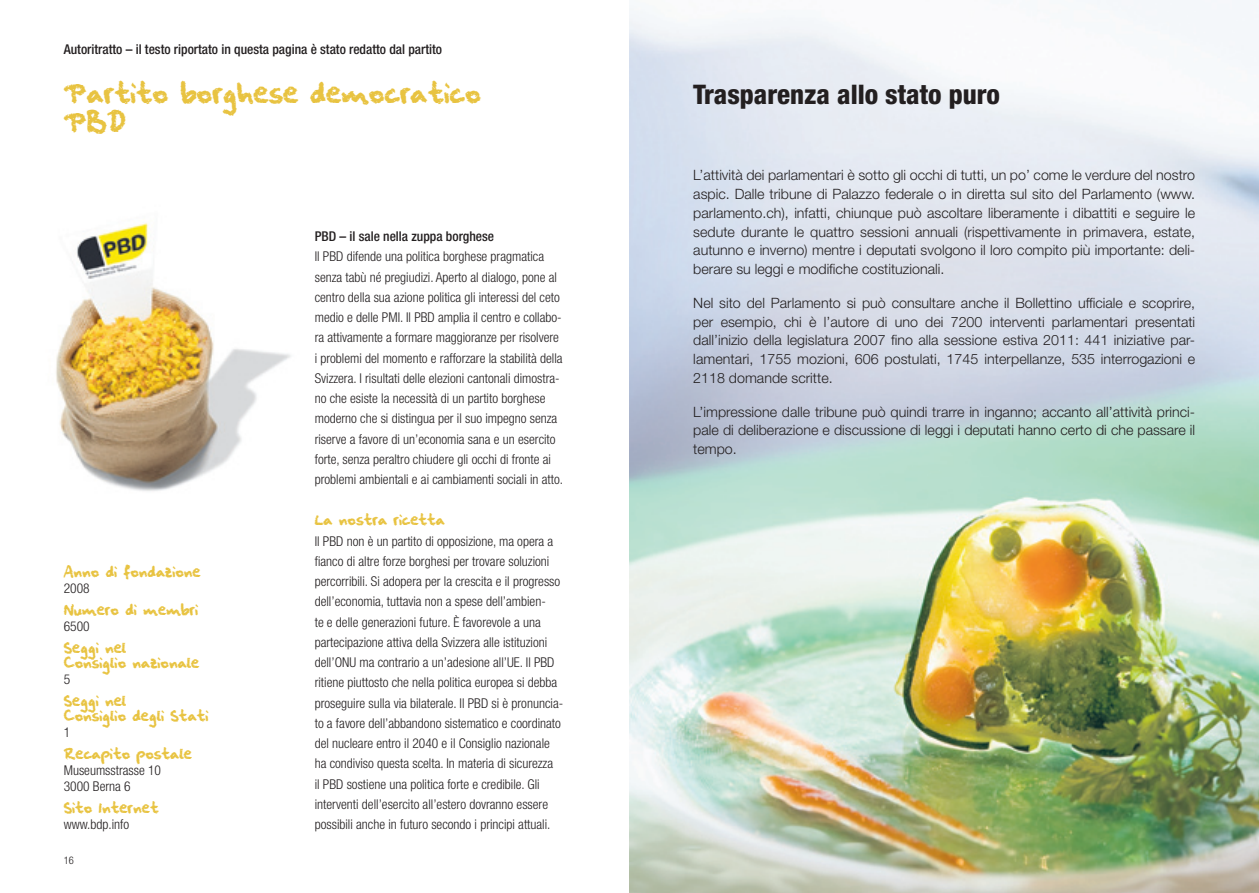
<style>
.page{position:relative;width:1259px;height:893px;background:#fff}
.page>*{position:absolute;margin:0;border:0;box-sizing:border-box;transform-origin:0 0}
.t1{font:800 condensed 27px "Helvetica Neue LT Std";color:#231f20}
.t2{font:23.85px/28.7px "squeakychalksound";color:#e8c341}
.t3{font:300 14.25px/18.8px "Helvetica Neue LT Std";color:#231f20;text-align:justify}
.t4{font:300 condensed 13.5px/20.2px "Helvetica Neue LT Std";color:#231f20}
.t5{font:500 condensed 13.5px "Helvetica Neue LT Std";color:#231f20}
.t6{font:12.75px/15.3px "squeakychalksound";color:#e8c341}
.t7{font:300 condensed 10.5px "Helvetica Neue LT Std";color:#231f20}
</style>
<div class="page">
<img style="left:629px;top:0;width:630px;height:893px">
<img style="left:56px;top:223px;width:235px;height:268px">
<p class="t5" style="left:64px;top:41px;width:380px">Autoritratto – il testo riportato in questa pagina è stato redatto dal partito</p>
<h2 class="t2" style="left:64px;top:80px;width:418px">Partito borghese democratico<br>PBD</h2>
<p class="t6" style="left:64px;top:565px;width:138px">Anno di fondazione</p>
<p class="t4" style="left:64px;top:578px;width:27px">2008</p>
<p class="t6" style="left:64px;top:603px;width:136px">Numero di membri</p>
<p class="t4" style="left:64px;top:616px;width:27px">6500</p>
<p class="t6" style="left:64px;top:641px;width:137px">Seggi nel<br>Consiglio nazionale</p>
<p class="t4" style="left:64px;top:669px;width:8px">5</p>
<p class="t6" style="left:64px;top:694px;width:146px">Seggi nel<br>Consiglio degli Stati</p>
<p class="t4" style="left:64px;top:722px;width:8px">1</p>
<p class="t6" style="left:64px;top:747px;width:130px">Recapito postale</p>
<p class="t4" style="left:64px;top:760px;width:99px">Museumsstrasse 10</p>
<p class="t4" style="left:64px;top:776px;width:68px">3000 Berna 6</p>
<p class="t6" style="left:64px;top:801px;width:96px">Sito Internet</p>
<p class="t4" style="left:64px;top:814px;width:67px">www.bdp.info</p>
<p class="t7" style="left:64px;top:855px;width:12px">16</p>
<h3 class="t5" style="left:315px;top:228px;width:181px">PBD – il sale nella zuppa borghese</h3>
<p class="t4" style="left:315px;top:246px;width:250px">Il PBD difende una politica borghese pragmatica senza tabù né pregiudizi. Aperto al dialogo, pone al centro della sua azione politica gli interessi del ceto medio e delle PMI. Il PBD amplia il centro e collabo&shy;ra attivamente a formare maggioranze per risolvere i problemi del momento e rafforzare la stabilità della Svizzera. I risultati delle elezioni cantonali dimostra&shy;no che esiste la necessità di un partito borghese moderno che si distingua per il suo impegno senza riserve a favore di un’economia sana e un esercito forte, senza peraltro chiudere gli occhi di fronte ai problemi ambientali e ai cambiamenti sociali in atto.</p>
<h3 class="t6" style="left:315px;top:513px;width:132px">La nostra ricetta</h3>
<p class="t4" style="left:315px;top:530px;width:250px">Il PBD non è un partito di opposizione, ma opera a fianco di altre forze borghesi per trovare soluzioni percorribili. Si adopera per la crescita e il progresso dell’economia, tuttavia non a spese dell’ambien-<br>te e delle generazioni future. È favorevole a una partecipazione attiva della Svizzera alle istituzioni dell’ONU ma contrario a un’adesione all’UE. Il PBD ritiene piuttosto che nella politica europea si debba proseguire sulla via bilaterale. Il PBD si è pronuncia&shy;to a favore dell’abbandono sistematico e coordinato del nucleare entro il 2040 e il Consiglio nazionale ha condiviso questa scelta. In materia di sicurezza<br>il PBD sostiene una politica forte e credibile. Gli interventi dell’esercito all’estero dovranno essere possibili anche in futuro secondo i principi attuali.</p>
<h2 class="t1" style="left:693px;top:78px;width:308px">Trasparenza allo stato puro</h2>
<p class="t3" style="left:693px;top:166px;width:503px">L’attività dei parlamentari è sotto gli occhi di tutti, un po’ come le verdure del nostro aspic. Dalle tribune di Palazzo federale o in diretta sul sito del Parlamento (www. parlamento.ch), infatti, chiunque può ascoltare liberamente i dibattiti e seguire le sedute durante le quattro sessioni annuali (rispettivamente in primavera, estate, autunno e inverno) mentre i deputati svolgono il loro compito più importante: deli&shy;berare su leggi e modifiche costituzionali.</p>
<p class="t3" style="left:693px;top:293px;width:503px">Nel sito del Parlamento si può consultare anche il Bollettino ufficiale e scoprire, per esempio, chi è l’autore di uno dei 7200 interventi parlamentari presentati dall’inizio della legislatura 2007 fino alla sessione estiva 2011: 441 iniziative par&shy;lamentari, 1755 mozioni, 606 postulati, 1745 interpellanze, 535 interrogazioni e 2118 domande scritte.</p>
<p class="t3" style="left:693px;top:402px;width:503px">L’impressione dalle tribune può quindi trarre in inganno; accanto all’attività princi&shy;pale di deliberazione e discussione di leggi i deputati hanno certo di che passare il tempo.</p>
</div>
